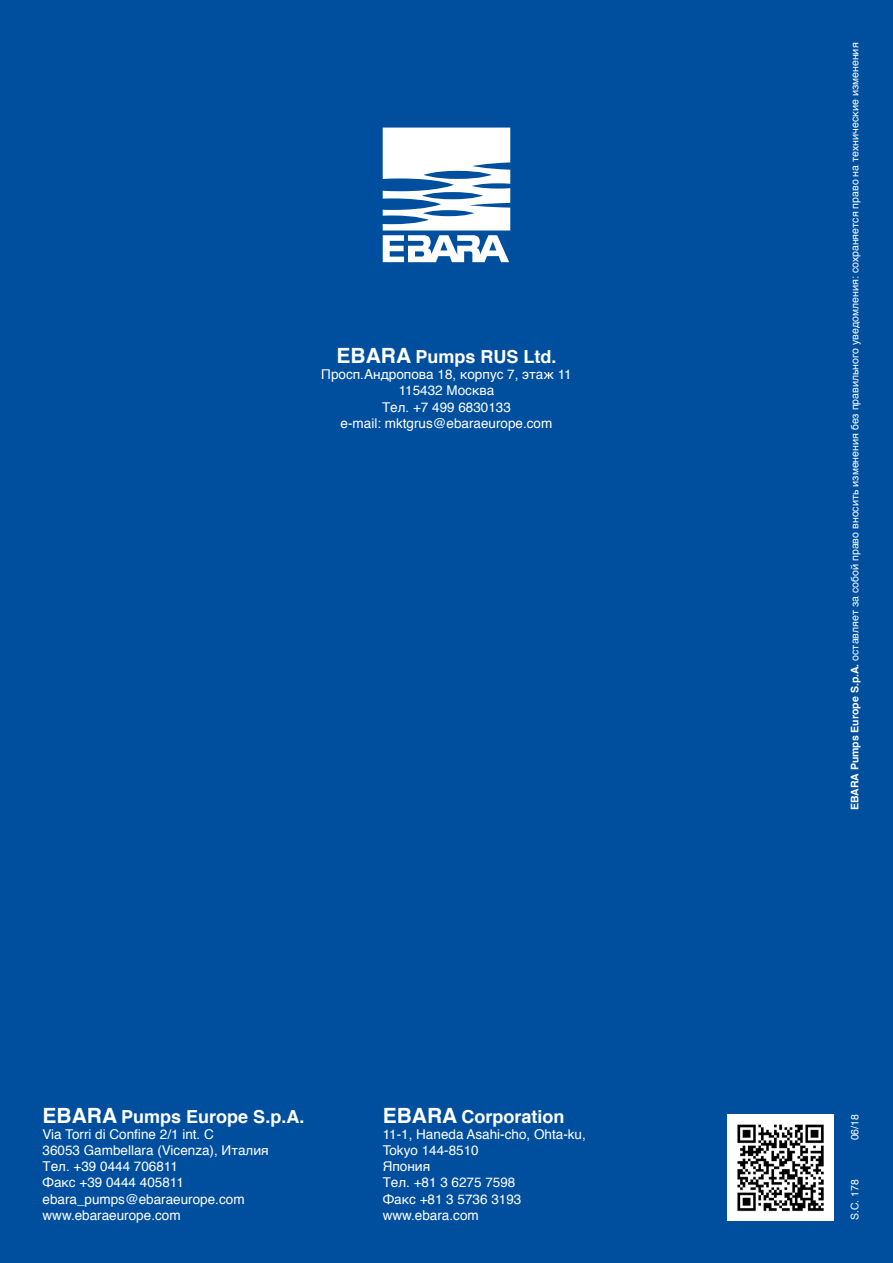
<style>
.page{position:relative;width:893px;height:1263px;background:#004f9f}
.page>*{position:absolute;margin:0;border:0;box-sizing:border-box;transform-origin:0 0}
.t1{font:700 18px "Helvetica";color:#fff}
.t2{font:13.5px/16.2px "Helvetica";color:#fff}
.t3{font:10.5px "Helvetica";color:#fff}
.s1{font-size:21px}
.s2{font-weight:700}
</style>
<div class="page">
<img style="left:727px;top:1114px;width:106px;height:106px">
<svg style="left:383px;top:128px;width:127px;height:134px"></svg>
<h1 class="t1" style="left:337px;top:342px;width:221px"><span class="s1">EBARA</span> Pumps RUS Ltd.</h1>
<p class="t2" style="left:321px;top:367px;width:252px;text-align:center">Просп.Андропова 18, корпус 7, этаж 11<br>115432 Москва<br>Тел. +7 499 6830133<br>e-mail: mktgrus@ebaraeurope.com</p>
<h1 class="t1" style="left:43px;top:1101px;width:263px"><span class="s1">EBARA</span> Pumps Europe S.p.A.</h1>
<p class="t2" style="left:43px;top:1126px;width:228px">Via Torri di Confine 2/1 int. C<br>36053 Gambellara (Vicenza), Италия<br>Тел. +39 0444 706811<br>Факс +39 0444 405811 ebara_pumps@ebaraeurope.com www.ebaraeurope.com</p>
<h1 class="t1" style="left:383px;top:1101px;width:183px"><span class="s1">EBARA</span> Corporation</h1>
<p class="t2" style="left:383px;top:1126px;width:205px">11-1, Haneda Asahi-cho, Ohta-ku,<br>Tokyo 144-8510<br>Япония<br>Тел. +81 3 6275 7598<br>Факс +81 3 5736 3193 www.ebara.com</p>
<p class="t3" style="left:846px;top:810px;width:769px;rotate:-90deg"><span class="s2">EBARA Pumps Europe S.p.A.</span> оставляет за собой право вносить изменения без правильного уведомления: сохраняется право на технические изменения</p>
<p class="t3" style="left:846px;top:1140px;width:28px;rotate:-90deg">06/18</p>
<p class="t3" style="left:846px;top:1220px;width:42px;rotate:-90deg">S.C. 178</p>
</div>
